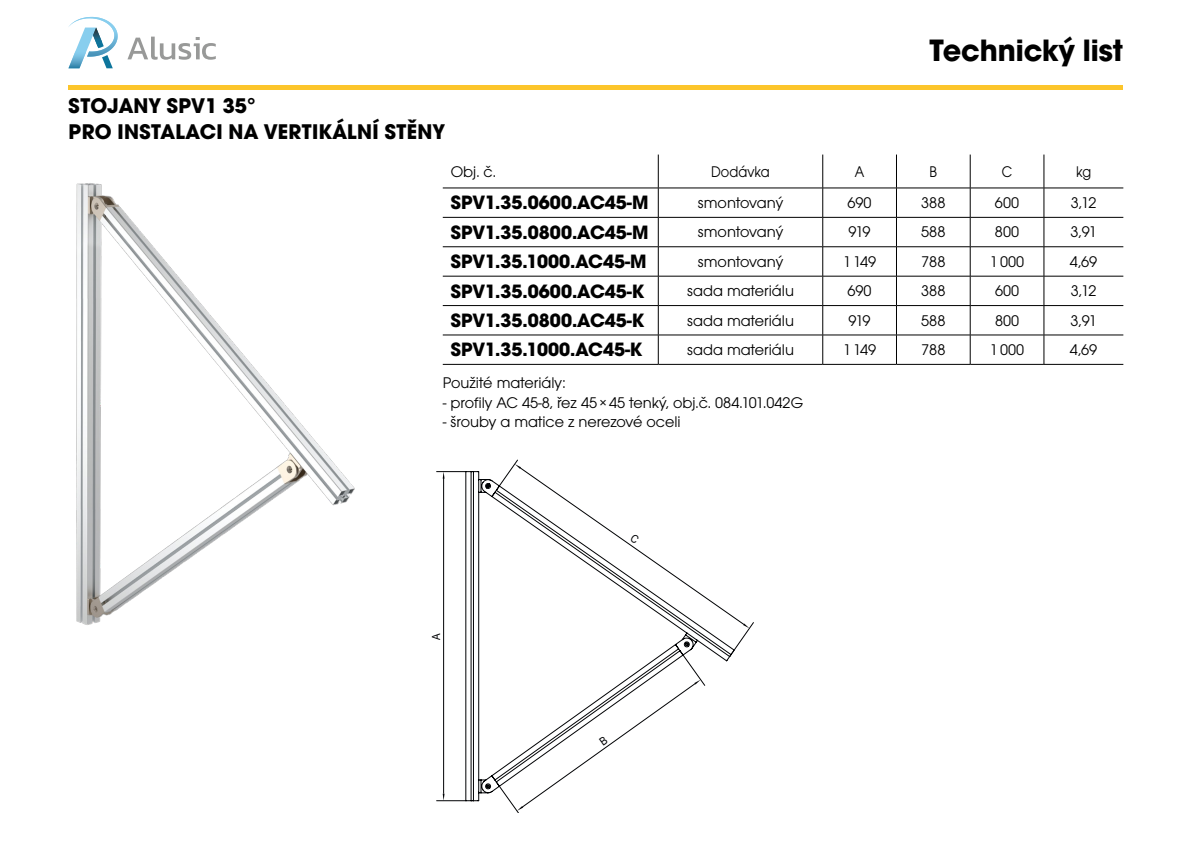
<style>
.page{position:relative;width:1191px;height:842px;background:#fff}
.page>*{position:absolute;margin:0;border:0;box-sizing:border-box;transform-origin:0 0}
.t1{font:700 32px "Avant Gar Got Itc TOT";color:#000}
.t2{font:700 22px/26px "Avant Gar Got Itc TOT";letter-spacing:.015em;color:#000}
.t3{font:700 20px "Avant Gar Got Itc TOT";color:#000}
.t4{font:16px "Avant Gar Got Itc TOT Boo";color:#000}
.t5{font:16px "Avant Gar Got Itc TOT Boo";color:#000;scale:.9 1}
.t6{font:11.2px "Arial";color:#000204;scale:.88 1}
</style>
<div class="page">
<svg style="left:68px;top:17px;width:50px;height:51px"></svg>
<img style="left:93px;top:28px;width:9px;height:19px">
<img style="left:68px;top:51px;width:18px;height:17px">
<svg style="left:127px;top:37px;width:89px;height:23px"></svg>
<hr style="left:68px;top:85px;width:1055px;height:4px;background:#fcc52b">
<img style="left:76px;top:183px;width:279px;height:442px">
<svg style="left:465px;top:471px;width:267px;height:330px"></svg>
<hr style="left:443px;top:478px;width:1px;height:315px;background:#000204">
<hr style="left:436px;top:800px;width:30px;height:1px;background:#000204">
<hr style="left:436px;top:471px;width:30px;height:1px;background:#000204">
<svg style="left:520px;top:468px;width:233px;height:187px"></svg>
<svg style="left:743px;top:623px;width:6px;height:5px"></svg>
<svg style="left:499px;top:460px;width:22px;height:27px"></svg>
<hr style="left:658px;top:155px;width:1px;height:33px;background:#000">
<hr style="left:1043px;top:155px;width:1px;height:33px;background:#000">
<hr style="left:443px;top:188px;width:215px;height:1px;background:#000">
<hr style="left:443px;top:217px;width:215px;height:1px;background:#000">
<hr style="left:443px;top:246px;width:215px;height:1px;background:#000">
<hr style="left:443px;top:276px;width:215px;height:1px;background:#000">
<hr style="left:443px;top:305px;width:215px;height:1px;background:#000">
<hr style="left:443px;top:335px;width:215px;height:1px;background:#000">
<hr style="left:443px;top:364px;width:215px;height:1px;background:#000">
<hr style="left:658px;top:188px;width:164px;height:1px;background:#000">
<hr style="left:822px;top:188px;width:74px;height:1px;background:#000">
<hr style="left:896px;top:188px;width:74px;height:1px;background:#000">
<hr style="left:970px;top:188px;width:74px;height:1px;background:#000">
<hr style="left:658px;top:217px;width:164px;height:1px;background:#000">
<hr style="left:822px;top:217px;width:74px;height:1px;background:#000">
<hr style="left:896px;top:217px;width:74px;height:1px;background:#000">
<hr style="left:970px;top:217px;width:74px;height:1px;background:#000">
<hr style="left:658px;top:246px;width:164px;height:1px;background:#000">
<hr style="left:822px;top:246px;width:74px;height:1px;background:#000">
<hr style="left:896px;top:246px;width:74px;height:1px;background:#000">
<hr style="left:970px;top:246px;width:74px;height:1px;background:#000">
<hr style="left:658px;top:276px;width:164px;height:1px;background:#000">
<hr style="left:822px;top:276px;width:74px;height:1px;background:#000">
<hr style="left:896px;top:276px;width:74px;height:1px;background:#000">
<hr style="left:970px;top:276px;width:74px;height:1px;background:#000">
<hr style="left:658px;top:305px;width:164px;height:1px;background:#000">
<hr style="left:822px;top:305px;width:74px;height:1px;background:#000">
<hr style="left:896px;top:305px;width:74px;height:1px;background:#000">
<hr style="left:970px;top:305px;width:74px;height:1px;background:#000">
<hr style="left:658px;top:335px;width:164px;height:1px;background:#000">
<svg style="left:658px;top:188px;width:1px;height:176px"></svg>
<hr style="left:822px;top:335px;width:74px;height:1px;background:#000">
<hr style="left:896px;top:335px;width:74px;height:1px;background:#000">
<hr style="left:970px;top:335px;width:74px;height:1px;background:#000">
<hr style="left:658px;top:364px;width:164px;height:1px;background:#000">
<hr style="left:822px;top:364px;width:74px;height:1px;background:#000">
<hr style="left:896px;top:364px;width:74px;height:1px;background:#000">
<hr style="left:970px;top:364px;width:74px;height:1px;background:#000">
<hr style="left:1044px;top:188px;width:79px;height:1px;background:#000">
<hr style="left:1044px;top:217px;width:79px;height:1px;background:#000">
<hr style="left:1044px;top:246px;width:79px;height:1px;background:#000">
<hr style="left:1044px;top:276px;width:79px;height:1px;background:#000">
<hr style="left:1044px;top:305px;width:79px;height:1px;background:#000">
<hr style="left:1044px;top:335px;width:79px;height:1px;background:#000">
<hr style="left:1044px;top:364px;width:79px;height:1px;background:#000">
<hr style="left:822px;top:155px;width:1px;height:33px;background:#000">
<hr style="left:896px;top:155px;width:1px;height:33px;background:#000">
<hr style="left:970px;top:155px;width:1px;height:33px;background:#000">
<svg style="left:822px;top:188px;width:1px;height:176px"></svg>
<svg style="left:896px;top:188px;width:1px;height:176px"></svg>
<svg style="left:970px;top:188px;width:1px;height:176px"></svg>
<svg style="left:1043px;top:188px;width:1px;height:176px"></svg>
<svg style="left:499px;top:655px;width:206px;height:157px"></svg>
<svg style="left:630px;top:533px;width:9px;height:10px"></svg>
<h2 class="t2" style="left:69px;top:92px;width:378px">STOJANY SPV1 35°<br>PRO INSTALACI NA VERTIKÁLNÍ STĚNY</h2>
<h1 class="t1" style="left:929px;top:31px;width:195px">Technický list</h1>
<p class="t4" style="left:451px;top:162px;width:47px">Obj. č.</p>
<p class="t5" style="left:711px;top:162px;width:66px">Dodávka</p>
<p class="t5" style="left:855px;top:162px;width:12px">A</p>
<p class="t5" style="left:929px;top:162px;width:10px">B</p>
<p class="t5" style="left:1002px;top:162px;width:13px">C</p>
<p class="t5" style="left:1076px;top:162px;width:18px">kg</p>
<p class="t3" style="left:451px;top:190px;width:199px">SPV1.35.0600.AC45-M</p>
<p class="t4" style="left:698px;top:193px;width:87px">smontovaný</p>
<p class="t4" style="left:847px;top:193px;width:26px">690</p>
<p class="t4" style="left:921px;top:193px;width:26px">388</p>
<p class="t4" style="left:995px;top:193px;width:26px">600</p>
<p class="t4" style="left:1070px;top:193px;width:27px">3,12</p>
<p class="t3" style="left:451px;top:220px;width:199px">SPV1.35.0800.AC45-M</p>
<p class="t4" style="left:698px;top:223px;width:87px">smontovaný</p>
<p class="t4" style="left:848px;top:223px;width:24px">919</p>
<p class="t4" style="left:921px;top:223px;width:26px">588</p>
<p class="t4" style="left:995px;top:223px;width:26px">800</p>
<p class="t4" style="left:1070px;top:223px;width:28px">3,91</p>
<p class="t3" style="left:451px;top:249px;width:197px">SPV1.35.1000.AC45-M</p>
<p class="t4" style="left:698px;top:252px;width:87px">smontovaný</p>
<p class="t4" style="left:843px;top:252px;width:35px">1149</p>
<p class="t4" style="left:921px;top:252px;width:26px">788</p>
<p class="t4" style="left:990px;top:252px;width:36px">1000</p>
<p class="t4" style="left:1070px;top:252px;width:29px">4,69</p>
<p class="t3" style="left:451px;top:279px;width:195px">SPV1.35.0600.AC45-K</p>
<p class="t4" style="left:687px;top:282px;width:108px">sada materiálu</p>
<p class="t4" style="left:847px;top:282px;width:26px">690</p>
<p class="t4" style="left:921px;top:282px;width:26px">388</p>
<p class="t4" style="left:995px;top:282px;width:26px">600</p>
<p class="t4" style="left:1070px;top:282px;width:27px">3,12</p>
<p class="t3" style="left:451px;top:308px;width:195px">SPV1.35.0800.AC45-K</p>
<p class="t4" style="left:687px;top:311px;width:108px">sada materiálu</p>
<p class="t4" style="left:848px;top:311px;width:24px">919</p>
<p class="t4" style="left:921px;top:311px;width:26px">588</p>
<p class="t4" style="left:995px;top:311px;width:26px">800</p>
<p class="t4" style="left:1070px;top:311px;width:28px">3,91</p>
<p class="t3" style="left:451px;top:337px;width:193px">SPV1.35.1000.AC45-K</p>
<p class="t4" style="left:687px;top:340px;width:108px">sada materiálu</p>
<p class="t4" style="left:843px;top:340px;width:35px">1149</p>
<p class="t4" style="left:921px;top:340px;width:26px">788</p>
<p class="t4" style="left:990px;top:340px;width:36px">1000</p>
<p class="t4" style="left:1070px;top:340px;width:29px">4,69</p>
<p class="t4" style="left:443px;top:374px;width:124px">Použité materiály:</p>
<p class="t4" style="left:443px;top:393px;width:362px">- profily AC 45-8, řez 45×45 tenký, obj.č. 084.101.042G</p>
<p class="t4" style="left:443px;top:412px;width:239px">- šrouby a matice z nerezové oceli</p>
<p class="t6" style="left:428px;top:640px;width:9px;rotate:-90deg">A</p>
</div>
